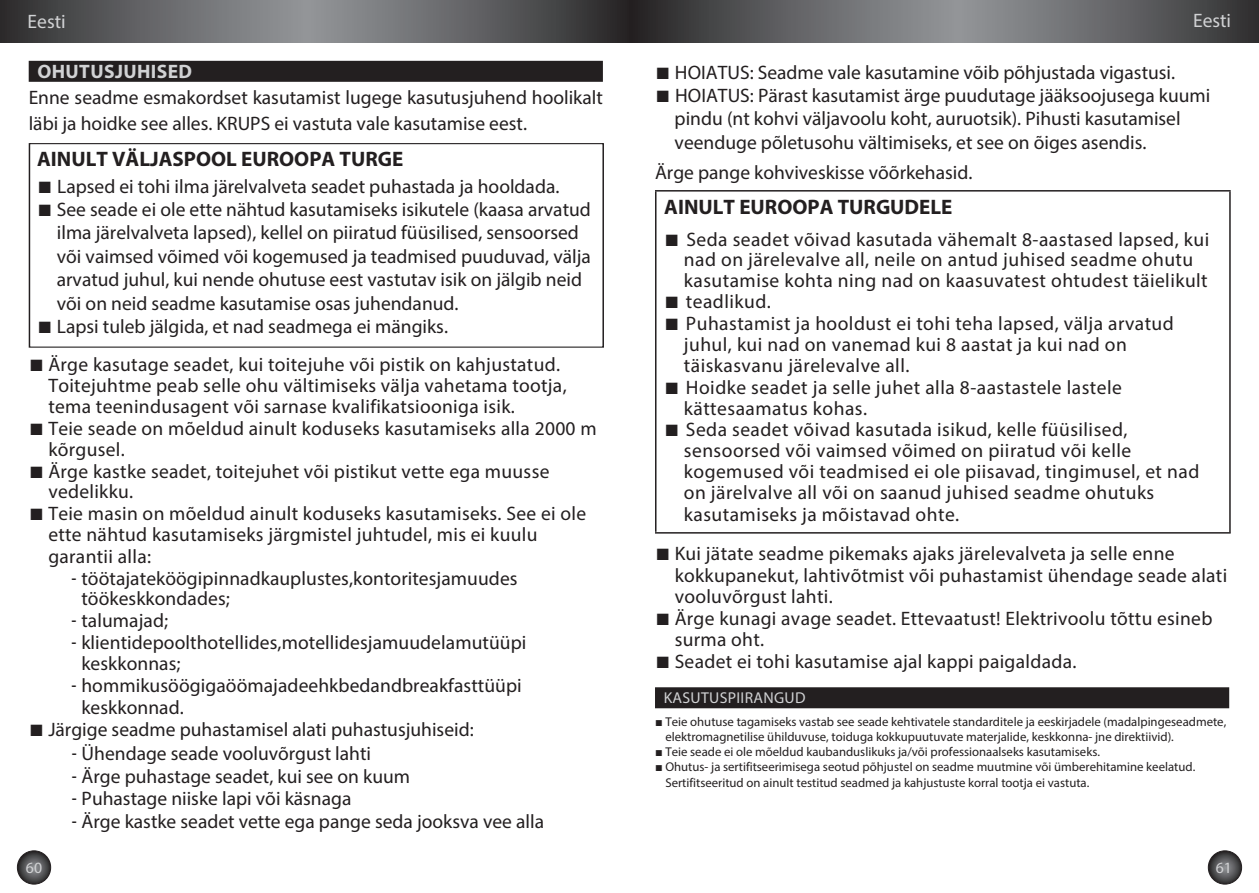
<style>
.page{position:relative;width:1259px;height:893px;background:#fff}
.page>*{position:absolute;margin:0;border:0;box-sizing:border-box;transform-origin:0 0}
.t1{font:700 21px "Myriad Pro";color:#231f20}
.t2{font:19.5px/20.9px "Myriad Pro";letter-spacing:.015em;color:#231f20}
.t3{font:700 19.5px "Myriad Pro";letter-spacing:.02em;color:#d1d2d4}
.t4{font:19.5px "Myriad Pro";color:#d1d2d4}
.t5{font:15.75px "Myriad Pro";letter-spacing:.02em;color:#d1d2d4}
.t6{font:12.75px/15.3px "Myriad Pro";color:#231f20}
.s1{font-family:"Lucida Sans Unicode"}
.s2{font-family:"Arial"}
.s3{font-family:"Akzidenz Grotesk BE"}
</style>
<div class="page">
<svg style="left:17px;top:851px;width:34px;height:33px"></svg>
<div style="left:17px;top:850px;width:34px;height:34px;border:1px solid #231f20;border-radius:50%"></div>
<svg style="left:1208px;top:851px;width:33px;height:33px"></svg>
<div style="left:1208px;top:850px;width:34px;height:34px;border:1px solid #231f20;border-radius:50%"></div>
<div style="left:29px;top:61px;width:574px;height:21px;background:#231f20"></div>
<div style="left:29px;top:143px;width:575px;height:205px;border:1px solid #231f20"></div>
<div style="left:655px;top:687px;width:574px;height:21px;background:#231f20"></div>
<hr style="left:655px;top:190px;width:575px;height:2px;background:#231f20">
<hr style="left:655px;top:191px;width:1px;height:341px;background:#231f20">
<hr style="left:1229px;top:191px;width:1px;height:341px;background:#231f20">
<hr style="left:655px;top:532px;width:575px;height:2px;background:#231f20">
<svg style="left:0;top:0;width:629px;height:43px;background:#626265"></svg>
<svg style="left:629px;top:0;width:630px;height:43px;background:#616264"></svg>
<p class="t4" style="left:28px;top:9px;width:40px">Eesti</p>
<p class="t4" style="left:1193px;top:9px;width:40px">Eesti</p>
<p class="t3" style="left:37px;top:58px;width:156px">OHUTUSJUHISED</p>
<p class="t2" style="left:29px;top:84px;width:576px;line-height:26.4px">Enne seadme esmakordset kasutamist lugege kasutusjuhend hoolikalt läbi ja hoidke see alles. KRUPS ei vastuta vale kasutamise eest.</p>
<p class="t2" style="left:655px;top:62px;width:522px"><span class="s1">■</span> HOIATUS: Seadme vale kasutamine võib põhjustada vigastusi.</p>
<p class="t2" style="left:674px;top:84px;width:537px;line-height:23.4px;text-indent:-20px"><span class="s1">■</span> HOIATUS: Pärast kasutamist ärge puudutage jääksoojusega kuumi pindu (nt kohvi väljavoolu koht, auruotsik). Pihusti kasutamisel veenduge põletusohu vältimiseks, et see on õiges asendis.</p>
<p class="t2" style="left:655px;top:161px;width:319px">Ärge pange kohviveskisse võõrkehasid.</p>
<p class="t1" style="left:664px;top:193px;width:290px">AINULT EUROOPA TURGUDELE</p>
<p class="t2" style="left:684px;top:229px;width:527px;text-indent:-20px"><span class="s1">■</span> Seda seadet võivad kasutada vähemalt 8-aastased lapsed, kui nad on järelevalve all, neile on antud juhised seadme ohutu kasutamise kohta ning nad on kaasuvatest ohtudest täielikult</p>
<p class="t2" style="left:664px;top:291px;width:108px"><span class="s1">■</span> teadlikud.</p>
<p class="t2" style="left:684px;top:313px;width:491px;text-indent:-20px"><span class="s1">■</span> Puhastamist ja hooldust ei tohi teha lapsed, välja arvatud juhul, kui nad on vanemad kui 8 aastat ja kui nad on täiskasvanu järelevalve all.</p>
<p class="t2" style="left:684px;top:376px;width:439px;text-indent:-20px"><span class="s1">■</span> Hoidke seadet ja selle juhet alla 8-aastastele lastele kättesaamatus kohas.</p>
<p class="t2" style="left:684px;top:419px;width:517px;text-indent:-20px"><span class="s1">■</span> Seda seadet võivad kasutada isikud, kelle füüsilised, sensoorsed või vaimsed võimed on piiratud või kelle kogemused või teadmised ei ole piisavad, tingimusel, et nad on järelvalve all või on saanud juhised seadme ohutuks kasutamiseks ja mõistavad ohte.</p>
<p class="t2" style="left:674px;top:543px;width:554px;line-height:21.3px;text-indent:-20px"><span class="s1">■</span> Kui jätate seadme pikemaks ajaks järelevalveta ja selle enne kokkupanekut, lahtivõtmist või puhastamist ühendage seade alati vooluvõrgust lahti.</p>
<p class="t2" style="left:674px;top:607px;width:539px;line-height:21.3px;text-indent:-20px"><span class="s1">■</span> Ärge kunagi avage seadet. Ettevaatust! Elektrivoolu tõttu esineb surma oht.</p>
<p class="t2" style="left:655px;top:651px;width:423px"><span class="s1">■</span> Seadet ei tohi kasutamise ajal kappi paigaldada.</p>
<p class="t5" style="left:663px;top:688px;width:143px">KASUTUSPIIRANGUD</p>
<p class="t6" style="left:665px;top:713px;width:562px;text-indent:-10px"><span class="s2">■</span> Teie ohutuse tagamiseks vastab see seade kehtivatele standarditele ja eeskirjadele (madalpingeseadmete, elektromagnetilise ühilduvuse, toiduga kokkupuutuvate materjalide, keskkonna- jne direktiivid).</p>
<p class="t6" style="left:655px;top:744px;width:446px"><span class="s2">■</span> Teie seade ei ole mõeldud kaubanduslikuks ja/või professionaalseks kasutamiseks.</p>
<p class="t6" style="left:665px;top:759px;width:531px;text-indent:-10px"><span class="s2">■</span> Ohutus- ja sertifitseerimisega seotud põhjustel on seadme muutmine või ümberehitamine keelatud.<br>Sertifitseeritud on ainult testitud seadmed ja kahjustuste korral tootja ei vastuta.</p>
<p class="t1" style="left:37px;top:146px;width:368px">AINULT VÄLJASPOOL EUROOPA TURGE</p>
<p class="t2" style="left:37px;top:176px;width:524px"><span class="s1">■</span> Lapsed ei tohi ilma järelvalveta seadet puhastada ja hooldada.</p>
<p class="t2" style="left:57px;top:197px;width:535px;line-height:23.4px;text-indent:-20px"><span class="s1">■</span> See seade ei ole ette nähtud kasutamiseks isikutele (kaasa arvatud ilma järelvalveta lapsed), kellel on piiratud füüsilised, sensoorsed või vaimsed võimed või kogemused ja teadmised puuduvad, välja arvatud juhul, kui nende ohutuse eest vastutav isik on jälgib neid või on neid seadme kasutamise osas juhendanud.</p>
<p class="t2" style="left:37px;top:316px;width:412px"><span class="s1">■</span> Lapsi tuleb jälgida, et nad seadmega ei mängiks.</p>
<p class="t2" style="left:48px;top:354px;width:520px;text-indent:-20px"><span class="s1">■</span> Ärge kasutage seadet, kui toitejuhe või pistik on kahjustatud.<br>Toitejuhtme peab selle ohu vältimiseks välja vahetama tootja, tema teenindusagent või sarnase kvalifikatsiooniga isik.</p>
<p class="t2" style="left:48px;top:418px;width:550px;text-indent:-20px"><span class="s1">■</span> Teie seade on mõeldud ainult koduseks kasutamiseks alla 2000 m kõrgusel.</p>
<p class="t2" style="left:48px;top:460px;width:502px;text-indent:-20px"><span class="s1">■</span> Ärge kastke seadet, toitejuhet või pistikut vette ega muusse vedelikku.</p>
<p class="t2" style="left:48px;top:503px;width:539px;line-height:21.3px;text-indent:-20px"><span class="s1">■</span> Teie masin on mõeldud ainult koduseks kasutamiseks. See ei ole ette nähtud kasutamiseks järgmistel juhtudel, mis ei kuulu garantii alla:</p>
<p class="t2" style="left:81px;top:567px;width:438px;text-indent:-10px"><span class="s3">-</span> töötajate köögipinnad kauplustes, kontorites ja muudes töökeskkondades;</p>
<p class="t2" style="left:71px;top:610px;width:98px"><span class="s3">-</span> talumajad;</p>
<p class="t2" style="left:81px;top:631px;width:446px;line-height:21.3px;text-indent:-10px"><span class="s3">-</span> klientide poolt hotellides, motellides ja muud elamutüüpi keskkonnas;</p>
<p class="t2" style="left:81px;top:674px;width:442px;line-height:22px;text-indent:-10px"><span class="s3">-</span> hommikusöögiga öömajade ehk bed and breakfast tüüpi keskkonnad.</p>
<p class="t2" style="left:29px;top:718px;width:446px"><span class="s1">■</span> Järgige seadme puhastamisel alati puhastusjuhiseid:</p>
<p class="t2" style="left:71px;top:743px;width:301px"><span class="s3">-</span> Ühendage seade vooluvõrgust lahti</p>
<p class="t2" style="left:71px;top:765px;width:340px"><span class="s3">-</span> Ärge puhastage seadet, kui see on kuum</p>
<p class="t2" style="left:71px;top:788px;width:281px"><span class="s3">-</span> Puhastage niiske lapi või käsnaga</p>
<p class="t2" style="left:71px;top:810px;width:474px"><span class="s3">-</span> Ärge kastke seadet vette ega pange seda jooksva vee alla</p>
<p class="t5" style="left:26px;top:858px;width:18px">60</p>
<p class="t5" style="left:1215px;top:858px;width:18px">61</p>
</div>
